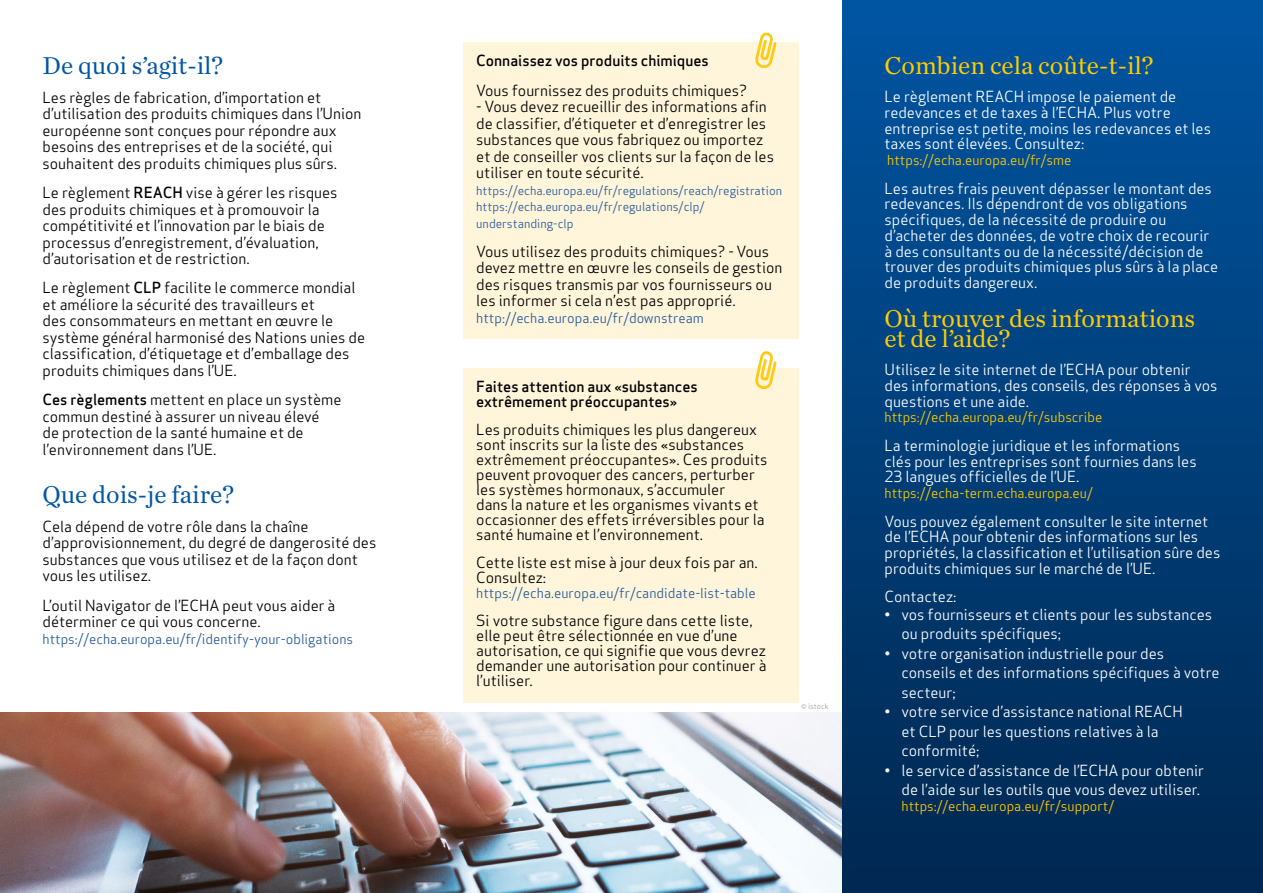
<style>
.page{position:relative;width:1263px;height:893px;background:#fff}
.page>*{position:absolute;margin:0;border:0;box-sizing:border-box;transform-origin:0 0}
.t1{font:25.5px/19.5px "Chronicle Text G1";color:#fc0}
.t2{font:25.5px "Chronicle Text G1";color:#0056a4}
.t3{font:15px/16.5px "Apex Sans";color:#000}
.t4{font:15px/15.8px "Apex Sans";color:#fff}
.t5{font:500 15px/15px "Apex Sans";color:#000}
.t6{font:13.5px "Apex Sans";color:#275b9b}
.t7{font:13.5px "Apex Sans";color:#fc0}
.t8{font:12px/16.5px "Apex Sans";color:#275b9b}
.t9{font:7.5px "Apex Sans";color:#9d9d9c}
.s1{font-weight:500}
.s2{font-family:"Myriad Pro"}
</style>
<div class="page">
<img style="left:0;top:712px;width:842px;height:181px">
<div style="left:842px;top:0;width:421px;height:893px;background:linear-gradient(to bottom,#0055a2,#002750)"></div>
<div style="left:463px;top:42px;width:336px;height:296px;background:#fff5db"></div>
<div style="left:463px;top:368px;width:336px;height:335px;background:#fff5db"></div>
<svg style="left:755px;top:351px;width:22px;height:38px"></svg>
<svg style="left:755px;top:32px;width:22px;height:36px"></svg>
<h1 class="t2" style="left:43px;top:46px;width:182px">De quoi s’agit-il?</h1>
<p class="t3" style="left:43px;top:88px;width:320px">Les règles de fabrication, d’importation et d’utilisation des produits chimiques dans l’Union européenne sont conçues pour répondre aux besoins des entreprises et de la société, qui souhaitent des produits chimiques plus sûrs.</p>
<p class="t3" style="left:43px;top:183px;width:297px">Le règlement <span class="s1">REACH</span> vise à gérer les risques des produits chimiques et à promouvoir la compétitivité et l’innovation par le biais de processus d’enregistrement, d’évaluation, d’autorisation et de restriction.</p>
<p class="t3" style="left:43px;top:278px;width:324px">Le règlement <span class="s1">CLP</span> facilite le commerce mondial et améliore la sécurité des travailleurs et<br>des consommateurs en mettant en œuvre le système général harmonisé des Nations unies de classification, d’étiquetage et d’emballage des produits chimiques dans l’UE.</p>
<p class="t3" style="left:43px;top:390px;width:300px"><span class="s1">Ces règlements</span> mettent en place un système commun destiné à assurer un niveau élevé<br>de protection de la santé humaine et de l’environnement dans l’UE.</p>
<h1 class="t2" style="left:43px;top:475px;width:193px">Que dois-je faire?</h1>
<p class="t3" style="left:43px;top:517px;width:335px">Cela dépend de votre rôle dans la chaîne d’approvisionnement, du degré de dangerosité des substances que vous utilisez et de la façon dont vous les utilisez.</p>
<p class="t3" style="left:43px;top:595px;width:294px">L’outil Navigator de l’ECHA peut vous aider à déterminer ce qui vous concerne.</p>
<p class="t6" style="left:43px;top:628px;width:312px">https://echa.europa.eu/fr/identify-your-obligations</p>
<p class="t5" style="left:476px;top:51px;width:234px">Connaissez vos produits chimiques</p>
<p class="t3" style="left:476px;top:80px;width:272px">Vous fournissez des produits chimiques?</p>
<p class="t3" style="left:476px;top:97px;width:299px">- Vous devez recueillir des informations afin de classifier, d’étiqueter et d’enregistrer les substances que vous fabriquez ou importez et de conseiller vos clients sur la façon de les utiliser en toute sécurité.</p>
<p class="t8" style="left:476px;top:181px;width:307px">https://echa.europa.eu/fr/regulations/reach/registration https://echa.europa.eu/fr/regulations/clp/ understanding-clp</p>
<p class="t3" style="left:476px;top:242px;width:308px">Vous utilisez des produits chimiques? - Vous devez mettre en œuvre les conseils de gestion des risques transmis par vos fournisseurs ou les informer si cela n’est pas approprié.</p>
<p class="t6" style="left:476px;top:307px;width:229px">http://echa.europa.eu/fr/downstream</p>
<p class="t5" style="left:476px;top:377px;width:223px">Faites attention aux «substances extrêmement préoccupantes»</p>
<p class="t3" style="left:476px;top:421px;width:293px;line-height:15px">Les produits chimiques les plus dangereux sont inscrits sur la liste des «substances extrêmement préoccupantes». Ces produits peuvent provoquer des cancers, perturber les systèmes hormonaux, s’accumuler<br>dans la nature et les organismes vivants et occasionner des effets irréversibles pour la santé humaine et l’environnement.</p>
<p class="t3" style="left:476px;top:553px;width:283px;line-height:15px">Cette liste est mise à jour deux fois par an.<br>Consultez:</p>
<p class="t6" style="left:476px;top:582px;width:281px">https://echa.europa.eu/fr/candidate-list-table</p>
<p class="t3" style="left:476px;top:611px;width:292px;line-height:15px">Si votre substance figure dans cette liste, elle peut être sélectionnée en vue d’une autorisation, ce qui signifie que vous devrez demander une autorisation pour continuer à l’utiliser.</p>
<p class="t9" style="left:801px;top:700px;width:29px"><span class="s2">©</span> istock</p>
<h1 class="t1" style="left:884px;top:54px;width:270px">Combien cela coûte-t-il?</h1>
<p class="t4" style="left:884px;top:87px;width:328px">Le règlement REACH impose le paiement de redevances et de taxes à l’ECHA. Plus votre entreprise est petite, moins les redevances et les taxes sont élevées. Consultez:</p>
<p class="t7" style="left:887px;top:149px;width:186px">https://echa.europa.eu/fr/sme</p>
<p class="t4" style="left:884px;top:179px;width:335px">Les autres frais peuvent dépasser le montant des redevances. Ils dépendront de vos obligations spécifiques, de la nécessité de produire ou d’acheter des données, de votre choix de recourir à des consultants ou de la nécessité/décision de trouver des produits chimiques plus sûrs à la place de produits dangereux.</p>
<h1 class="t1" style="left:884px;top:307px;width:312px">Où trouver des informations et de l’aide?</h1>
<p class="t4" style="left:884px;top:360px;width:334px">Utilisez le site internet de l’ECHA pour obtenir des informations, des conseils, des réponses à vos questions et une aide.</p>
<p class="t7" style="left:884px;top:406px;width:219px">https://echa.europa.eu/fr/subscribe</p>
<p class="t4" style="left:884px;top:436px;width:314px">La terminologie juridique et les informations clés pour les entreprises sont fournies dans les<br>23 langues officielles de l’UE.</p>
<p class="t7" style="left:884px;top:482px;width:210px">https://echa-term.echa.europa.eu/</p>
<p class="t4" style="left:884px;top:512px;width:337px">Vous pouvez également consulter le site internet de l’ECHA pour obtenir des informations sur les propriétés, la classification et l’utilisation sûre des produits chimiques sur le marché de l’UE.</p>
<p class="t4" style="left:884px;top:587px;width:73px">Contactez:</p>
<p class="t4" style="left:901px;top:603px;width:312px;line-height:19.5px;text-indent:-17px">• vos fournisseurs et clients pour les substances ou produits spécifiques;</p>
<p class="t4" style="left:901px;top:642px;width:320px;line-height:19.5px;text-indent:-17px">• votre organisation industrielle pour des conseils et des informations spécifiques à votre secteur;</p>
<p class="t4" style="left:901px;top:700px;width:283px;line-height:19.5px;text-indent:-17px">• votre service d’assistance national REACH et CLP pour les questions relatives à la conformité;</p>
<p class="t4" style="left:884px;top:759px;width:321px;line-height:19.5px;text-align:right">• le service d’assistance de l’ECHA pour obtenir de l’aide sur les outils que vous devez utiliser.</p>
<p class="t7" style="left:901px;top:795px;width:214px">https://echa.europa.eu/fr/support/</p>
</div>
